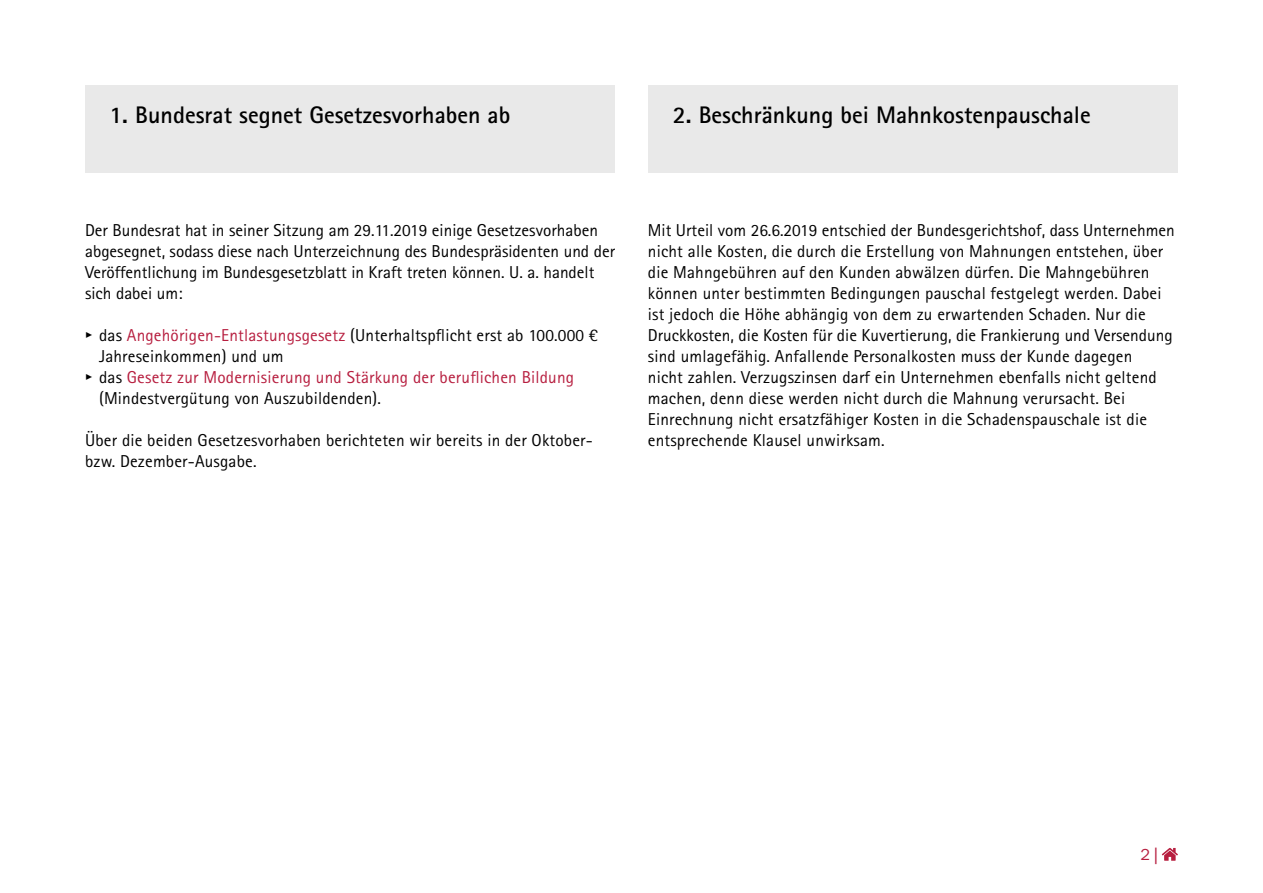
<style>
.page{position:relative;width:1263px;height:893px;background:#fff}
.page>*{position:absolute;margin:0;border:0;box-sizing:border-box;transform-origin:0 0}
.t1{font:700 24px "Rotis Sans Serif Std";color:#000}
.t2{font:17.25px/21px "Rotis Sans Serif Std";letter-spacing:.01em;color:#000}
.t3{font:17.25px "Rotis Sans Serif Std";letter-spacing:.01em;color:#b71e3f}
.t4{font:16.5px "Franklin Gothic Itc T";color:#b71e3f}
.s1{font-family:"Dingbests";font-size:12px}
.s2{color:#b71e3f}
.s3{font-family:"Dingbests";font-size:12px;color:#000}
.s4{color:#000}
.s5{font-family:"News Gothic Std"}
</style>
<div class="page">
<div style="left:85px;top:85px;width:529px;height:88px;background:#e9e9e9"></div>
<svg style="left:1162px;top:848px;width:16px;height:13px"></svg>
<div style="left:648px;top:85px;width:530px;height:88px;background:#e9e9e9"></div>
<h1 class="t1" style="left:109px;top:99px;width:402px">1. Bundesrat segnet Gesetzesvorhaben ab</h1>
<h1 class="t1" style="left:673px;top:99px;width:419px">2. Beschränkung bei Mahnkostenpauschale</h1>
<p class="t2" style="left:85px;top:219px;width:532px">Der Bundesrat hat in seiner Sitzung am 29.11.2019 einige Gesetzesvorhaben abgesegnet, sodass diese nach Unterzeichnung des Bundespräsidenten und der Veröffentlichung im Bundesgesetzblatt in Kraft treten können. U. a. handelt sich dabei um:</p>
<p class="t2" style="left:85px;top:324px;width:515px"><span class="s1">&gt;</span> das <span class="s2">Angehörigen-Entlastungsgesetz</span> (Unterhaltspflicht erst ab 100.000 €</p>
<p class="t2" style="left:99px;top:345px;width:186px">Jahreseinkommen) und um</p>
<p class="t3" style="left:85px;top:367px;width:491px"><span class="s3">&gt;</span> <span class="s4">das</span> Gesetz zur Modernisierung und Stärkung der beruflichen Bildung</p>
<p class="t2" style="left:99px;top:387px;width:283px">(Mindestvergütung von Auszubildenden).</p>
<p class="t2" style="left:85px;top:429px;width:509px">Über die beiden Gesetzesvorhaben berichteten wir bereits in der Oktober&shy;bzw. Dezember-Ausgabe.</p>
<p class="t2" style="left:648px;top:219px;width:528px">Mit Urteil vom 26.6.2019 entschied der Bundesgerichtshof, dass Unternehmen nicht alle Kosten, die durch die Erstellung von Mahnungen entstehen, über die Mahngebühren auf den Kunden abwälzen dürfen. Die Mahngebühren können unter bestimmten Bedingungen pauschal festgelegt werden. Dabei ist jedoch die Höhe abhängig von dem zu erwartenden Schaden. Nur die Druckkosten, die Kosten für die Kuvertierung, die Frankierung und Versendung sind umlagefähig. Anfallende Personalkosten muss der Kunde dagegen<br>nicht zahlen. Verzugszinsen darf ein Unternehmen ebenfalls nicht geltend machen, denn diese werden nicht durch die Mahnung verursacht. Bei Einrechnung nicht ersatzfähiger Kosten in die Schadenspauschale ist die entsprechende Klausel unwirksam.</p>
<p class="t4" style="left:1140px;top:845px;width:19px">2 <span class="s5">|</span></p>
</div>
